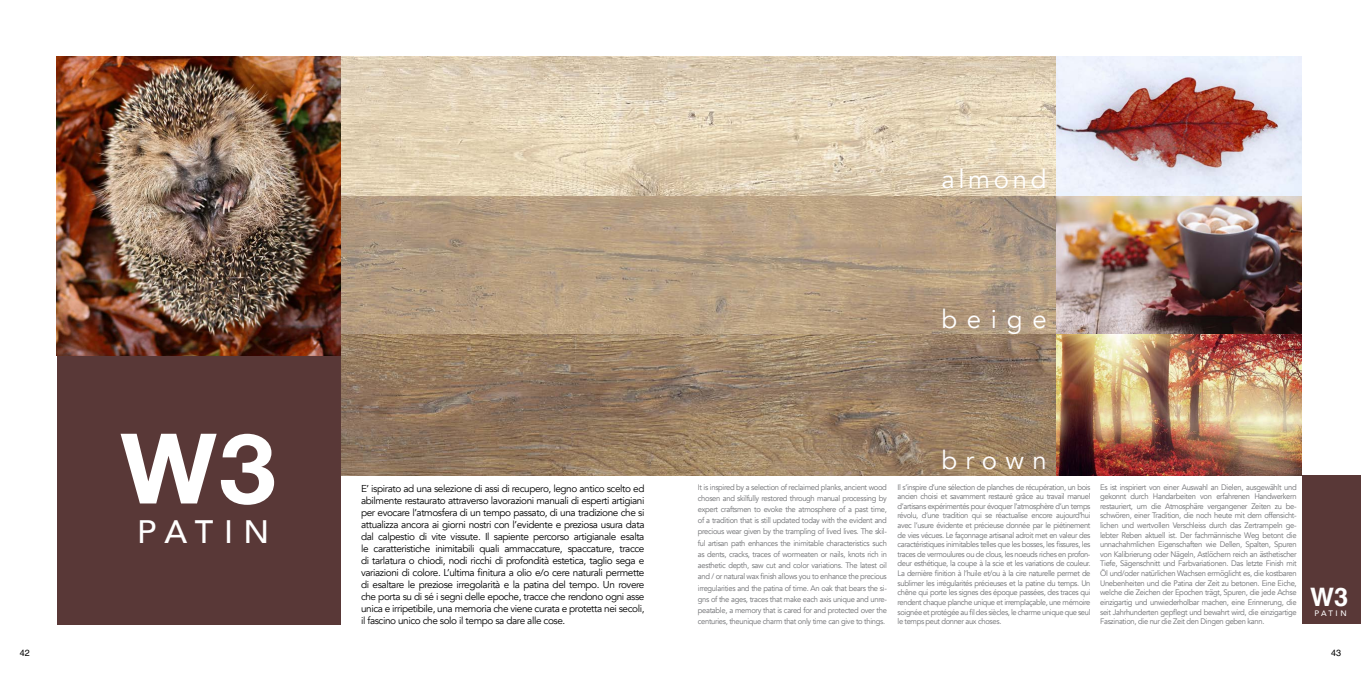
<style>
.page{position:relative;width:1361px;height:681px;background:#fff}
.page>*{position:absolute;margin:0;border:0;box-sizing:border-box;transform-origin:0 0}
.t1{font:700 97.5px "Helvetica Neue LT Std";color:#fff;scale:1.05 1}
.t2{font:500 32.4px "Avenir";letter-spacing:.29em;color:#fff}
.t3{font:25.8px "Avenir";letter-spacing:.325em;color:#fff}
.t4{font:700 25.4px "Helvetica";color:#fff}
.t5{font:10px/12px "Avenir";letter-spacing:-.04em;color:#000;text-align:justify}
.t6{font:9px "Helvetica LT Std";color:#000}
.t7{font:8px/9.6px "Avenir";letter-spacing:-.04em;color:#6d6e71;text-align:justify;scale:.95 1}
.t8{font:500 7.9px "Avenir";letter-spacing:.29em;color:#fff}
</style>
<div class="page">
<img style="left:340px;top:57px;width:961px;height:418px">
<div style="left:57px;top:356px;width:283px;height:268px;background:#593837"></div>
<img style="left:57px;top:57px;width:283px;height:299px">
<div style="left:1302px;top:475px;width:59px;height:149px;background:#593837"></div>
<h3 class="t3" style="left:941px;top:163px;width:107px">almond</h3>
<h1 class="t1" style="left:120px;top:408px;width:150px">W3</h1>
<h2 class="t2" style="left:137px;top:503px;width:134px">PATIN</h2>
<h3 class="t3" style="left:941px;top:303px;width:107px">beige</h3>
<h3 class="t3" style="left:941px;top:444px;width:107px">brown</h3>
<p class="t5" style="left:361px;top:482px;width:285px">E’ ispirato ad una selezione di assi di recupero, legno antico scelto ed abilmente restaurato attraverso lavorazioni manuali di esperti artigiani per evocare l’atmosfera di un tempo passato, di una tradizione che si attualizza ancora ai giorni nostri con l’evidente e preziosa usura data dal calpestio di vite vissute. Il sapiente percorso artigianale esalta le caratteristiche inimitabili quali ammaccature, spaccature, tracce di tarlatura o chiodi, nodi ricchi di profondità estetica, taglio sega e variazioni di colore. L’ultima finitura a olio e/o cere naturali permette di esaltare le preziose irregolarità e la patina del tempo. Un rovere che porta su di sé i segni delle epoche, tracce che rendono ogni asse unica e irripetibile, una memoria che viene curata e protetta nei secoli, il fascino unico che solo il tempo sa dare alle cose.</p>
<p class="t7" style="left:698px;top:481px;width:200px;line-height:11.2px">It is inspired by a selection of reclaimed planks, ancient wood chosen and skilfully restored through manual processing by expert craftsmen to evoke the atmosphere of a past time, of a tradition that is still updated today with the evident and precious wear given by the trampling of lived lives. The skil&shy;ful artisan path enhances the inimitable characteristics such as dents, cracks, traces of wormeaten or nails, knots rich in aesthetic depth, saw cut and color variations. The latest oil and / or natural wax finish allows you to enhance the precious irregularities and the patina of time. An oak that bears the si&shy;gns of the ages, traces that make each axis unique and unre&shy;peatable, a memory that is cared for and protected over the centuries, theunique charm that only time can give to things.</p>
<p class="t7" style="left:897px;top:482px;width:205px">Il s’inspire d’une sélection de planches de récupération, un bois ancien choisi et savamment restauré grâce au travail manuel d’artisans expérimentés pour évoquer l’atmosphère d’un temps révolu, d’une tradition qui se réactualise encore aujourd’hui avec l’usure évidente et précieuse donnée par le piétinement de vies vécues. Le façonnage artisanal adroit met en valeur des caractéristiques inimitables telles que les bosses, les fissures, les traces de vermoulures ou de clous, les noeuds riches en profon&shy;deur esthétique, la coupe à la scie et les variations de couleur.<br>La dernière finition à l’huile et/ou à la cire naturelle permet de sublimer les irrégularités précieuses et la patine du temps. Un chêne qui porte les signes des époque passées, des traces qui rendent chaque planche unique et irremplaçable, une mémoire soignée et protégée au fil des siècles, le charme unique que seul le temps peut donner aux choses.</p>
<p class="t7" style="left:1100px;top:482px;width:208px">Es ist inspiriert von einer Auswahl an Dielen, ausgewählt und gekonnt durch Handarbeiten von erfahrenen Handwerkern restauriert, um die Atmosphäre vergangener Zeiten zu be&shy;schwören, einer Tradition, die noch heute mit dem offensicht&shy;lichen und wertvollen Verschleiss durch das Zertrampeln ge&shy;lebter Reben aktuell ist. Der fachmännische Weg betont die unnachahmlichen Eigenschaften wie Dellen, Spalten, Spuren von Kalibrierung oder Nägeln, Astlöchern reich an ästhetischer Tiefe, Sägenschnitt und Farbvariationen. Das letzte Finish mit Öl und/oder natürlichen Wachsen ermöglicht es, die kostbaren Unebenheiten und die Patina der Zeit zu betonen. Eine Eiche, welche die Zeichen der Epochen trägt, Spuren, die jede Achse einzigartig und unwiederholbar machen, eine Erinnerung, die seit Jahrhunderten gepflegt und bewahrt wird, die einzigartige Faszination, die nur die Zeit den Dingen geben kann.</p>
<h3 class="t4" style="left:1310px;top:576px;width:40px">W3</h3>
<p class="t8" style="left:1314px;top:606px;width:34px">PATIN</p>
<p class="t6" style="left:20px;top:647px;width:12px">42</p>
<p class="t6" style="left:1331px;top:647px;width:12px">43</p>
</div>
